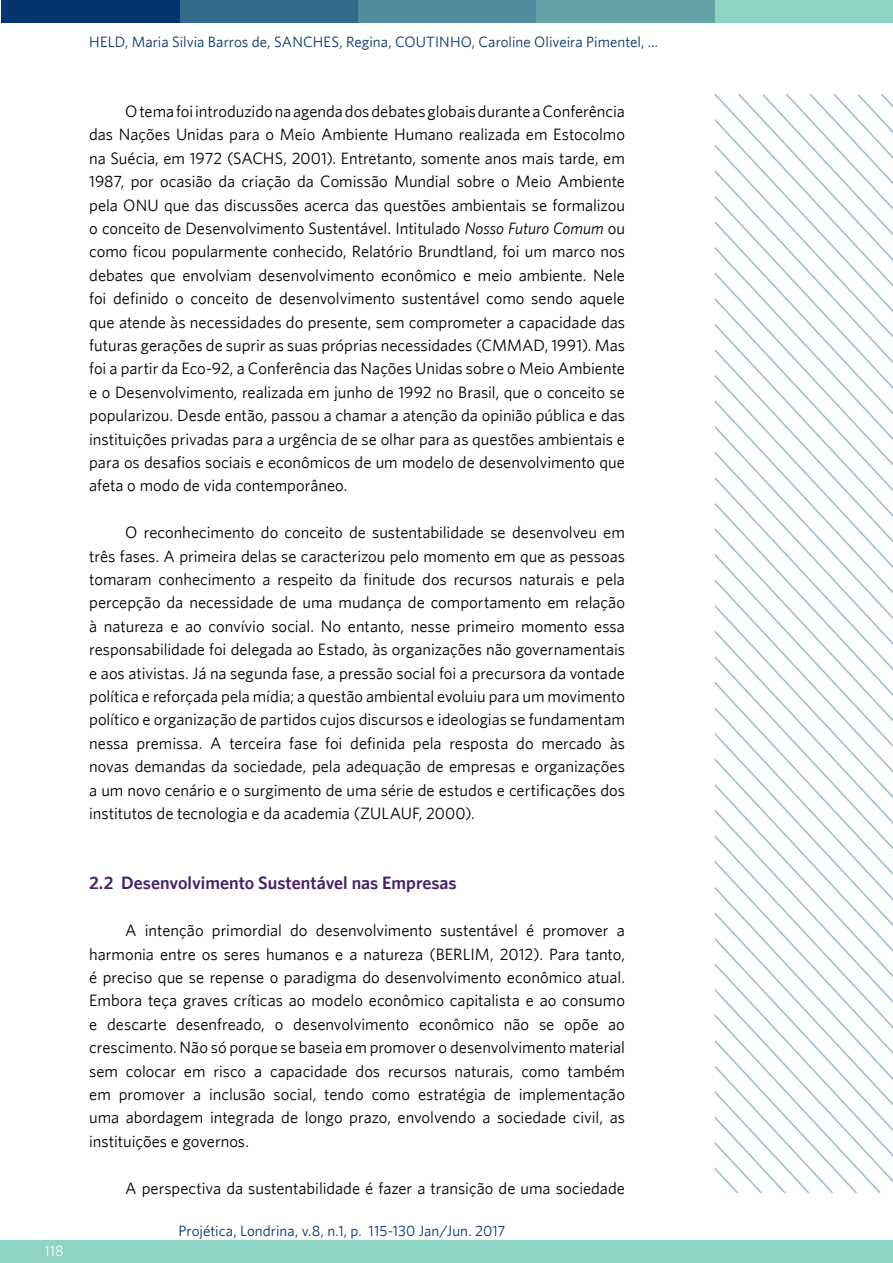
<style>
.page{position:relative;width:893px;height:1263px;background:#fff}
.page>*{position:absolute;margin:0;border:0;box-sizing:border-box;transform-origin:0 0}
.Subtitulo{font:600 18px "Whitney";color:#4a2068}
.texto{font:16.5px/23.4px "Whitney";color:#000;text-align:justify}
.autores{font:15px "Whitney";letter-spacing:.005em;color:#02366e}
.cabecalho{font:15px "Whitney";color:#02366e}
.t1{font:15px "Whitney";color:#fff}
.s1{font-style:italic}
</style>
<div class="page">
<svg style="left:714px;top:450px;width:179px;height:26px"></svg>
<svg style="left:714px;top:476px;width:179px;height:25px"></svg>
<svg style="left:714px;top:501px;width:179px;height:26px"></svg>
<svg style="left:714px;top:527px;width:179px;height:25px"></svg>
<svg style="left:714px;top:552px;width:179px;height:26px"></svg>
<svg style="left:714px;top:578px;width:179px;height:26px"></svg>
<svg style="left:714px;top:604px;width:179px;height:25px"></svg>
<svg style="left:714px;top:629px;width:179px;height:26px"></svg>
<svg style="left:714px;top:655px;width:179px;height:25px"></svg>
<svg style="left:714px;top:680px;width:179px;height:26px"></svg>
<svg style="left:714px;top:706px;width:179px;height:25px"></svg>
<svg style="left:714px;top:731px;width:179px;height:26px"></svg>
<svg style="left:714px;top:757px;width:179px;height:26px"></svg>
<svg style="left:714px;top:783px;width:179px;height:25px"></svg>
<svg style="left:714px;top:808px;width:179px;height:26px"></svg>
<svg style="left:714px;top:834px;width:179px;height:25px"></svg>
<svg style="left:714px;top:859px;width:179px;height:26px"></svg>
<svg style="left:736px;top:93px;width:157px;height:360px"></svg>
<svg style="left:714px;top:885px;width:179px;height:26px"></svg>
<svg style="left:714px;top:911px;width:179px;height:25px"></svg>
<svg style="left:714px;top:936px;width:179px;height:26px"></svg>
<svg style="left:714px;top:962px;width:179px;height:232px"></svg>
<div style="left:1px;top:1240px;width:892px;height:23px;background:#8fd4c2"></div>
<div style="left:179px;top:0;width:179px;height:23px;background:#306b8a"></div>
<div style="left:1px;top:0;width:178px;height:23px;background:#03366e"></div>
<div style="left:358px;top:0;width:179px;height:23px;background:#4f8c9e"></div>
<div style="left:537px;top:0;width:178px;height:23px;background:#63a3a8"></div>
<div style="left:715px;top:0;width:178px;height:23px;background:#8fd4c2"></div>
<p class="t1" style="left:45px;top:1242px;width:21px">118</p>
<p class="autores" style="left:89px;top:33px;width:570px">HELD, Maria Silvia Barros de, SANCHES, Regina, COUTINHO, Caroline Oliveira Pimentel, ...</p>
<p class="texto" style="left:89px;top:99px;width:537px;text-indent:36px">O tema foi introduzido na agenda dos debates globais durante a Conferência das Nações Unidas para o Meio Ambiente Humano realizada em Estocolmo na Suécia, em 1972 (SACHS, 2001). Entretanto, somente anos mais tarde, em 1987, por ocasião da criação da Comissão Mundial sobre o Meio Ambiente pela ONU que das discussões acerca das questões ambientais se formalizou o conceito de Desenvolvimento Sustentável. Intitulado <span class="s1">Nosso Futuro Comum</span> ou como ficou popularmente conhecido, Relatório Brundtland, foi um marco nos debates que envolviam desenvolvimento econômico e meio ambiente. Nele foi definido o conceito de desenvolvimento sustentável como sendo aquele que atende às necessidades do presente, sem comprometer a capacidade das futuras gerações de suprir as suas próprias necessidades (CMMAD, 1991). Mas foi a partir da Eco-92, a Conferência das Nações Unidas sobre o Meio Ambiente e o Desenvolvimento, realizada em junho de 1992 no Brasil, que o conceito se popularizou. Desde então, passou a chamar a atenção da opinião pública e das instituições privadas para a urgência de se olhar para as questões ambientais e para os desafios sociais e econômicos de um modelo de desenvolvimento que afeta o modo de vida contemporâneo.</p>
<p class="texto" style="left:89px;top:520px;width:537px;text-indent:36px">O reconhecimento do conceito de sustentabilidade se desenvolveu em três fases. A primeira delas se caracterizou pelo momento em que as pessoas tomaram conhecimento a respeito da finitude dos recursos naturais e pela percepção da necessidade de uma mudança de comportamento em relação à natureza e ao convívio social. No entanto, nesse primeiro momento essa responsabilidade foi delegada ao Estado, às organizações não governamentais e aos ativistas. Já na segunda fase, a pressão social foi a precursora da vontade política e reforçada pela mídia; a questão ambiental evoluiu para um movimento político e organização de partidos cujos discursos e ideologias se fundamentam nessa premissa. A terceira fase foi definida pela resposta do mercado às novas demandas da sociedade, pela adequação de empresas e organizações a um novo cenário e o surgimento de uma série de estudos e certificações dos institutos de tecnologia e da academia (ZULAUF, 2000).</p>
<p class="Subtitulo" style="left:89px;top:872px;width:369px">2.2 Desenvolvimento Sustentável nas Empresas</p>
<p class="texto" style="left:89px;top:918px;width:537px;text-indent:36px">A intenção primordial do desenvolvimento sustentável é promover a harmonia entre os seres humanos e a natureza (BERLIM, 2012). Para tanto, é preciso que se repense o paradigma do desenvolvimento econômico atual.<br>Embora teça graves críticas ao modelo econômico capitalista e ao consumo e descarte desenfreado, o desenvolvimento econômico não se opõe ao crescimento. Não só porque se baseia em promover o desenvolvimento material sem colocar em risco a capacidade dos recursos naturais, como também em promover a inclusão social, tendo como estratégia de implementação uma abordagem integrada de longo prazo, envolvendo a sociedade civil, as instituições e governos.</p>
<p class="texto" style="left:125px;top:1176px;width:501px">A perspectiva da sustentabilidade é fazer a transição de uma sociedade</p>
<p class="cabecalho" style="left:179px;top:1221px;width:328px">Projética, Londrina, v.8, n.1, p. 115-130 Jan/Jun. 2017</p>
</div>
